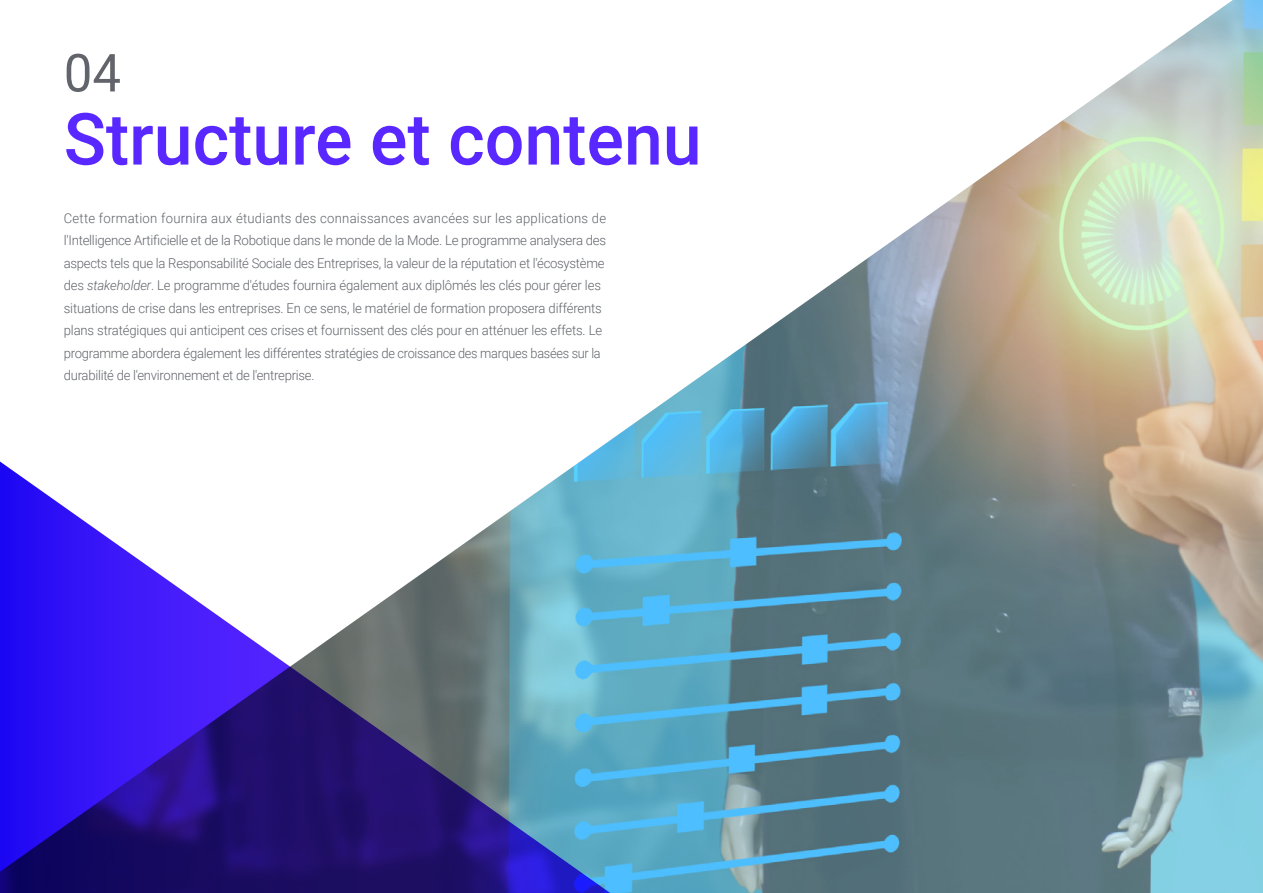
<style>
.page{position:relative;width:1263px;height:893px;background:#fff}
.page>*{position:absolute;margin:0;border:0;box-sizing:border-box;transform-origin:0 0}
.t1{font:500 72px "Roboto";color:#5927ff}
.t2{font:52.5px "Roboto";color:#61646a}
.t3{font:300 13.5px/22.5px "Roboto";letter-spacing:-.015em;color:#61646a}
.s1{font-style:italic}
</style>
<div class="page">
<img style="left:602px;top:0;width:661px;height:893px">
<svg style="left:0;top:446px;width:640px;height:447px"></svg>
<h2 class="t2" style="left:64px;top:36px;width:59px">04</h2>
<h1 class="t1" style="left:64px;top:89px;width:639px">Structure et contenu</h1>
<p class="t3" style="left:64px;top:206px;width:544px">Cette formation fournira aux étudiants des connaissances avancées sur les applications de l'Intelligence Artificielle et de la Robotique dans le monde de la Mode. Le programme analysera des aspects tels que la Responsabilité Sociale des Entreprises, la valeur de la réputation et l'écosystème des <span class="s1">stakeholder</span>. Le programme d'études fournira également aux diplômés les clés pour gérer les situations de crise dans les entreprises. En ce sens, le matériel de formation proposera différents plans stratégiques qui anticipent ces crises et fournissent des clés pour en atténuer les effets. Le programme abordera également les différentes stratégies de croissance des marques basées sur la durabilité de l'environnement et de l'entreprise.</p>
</div>
